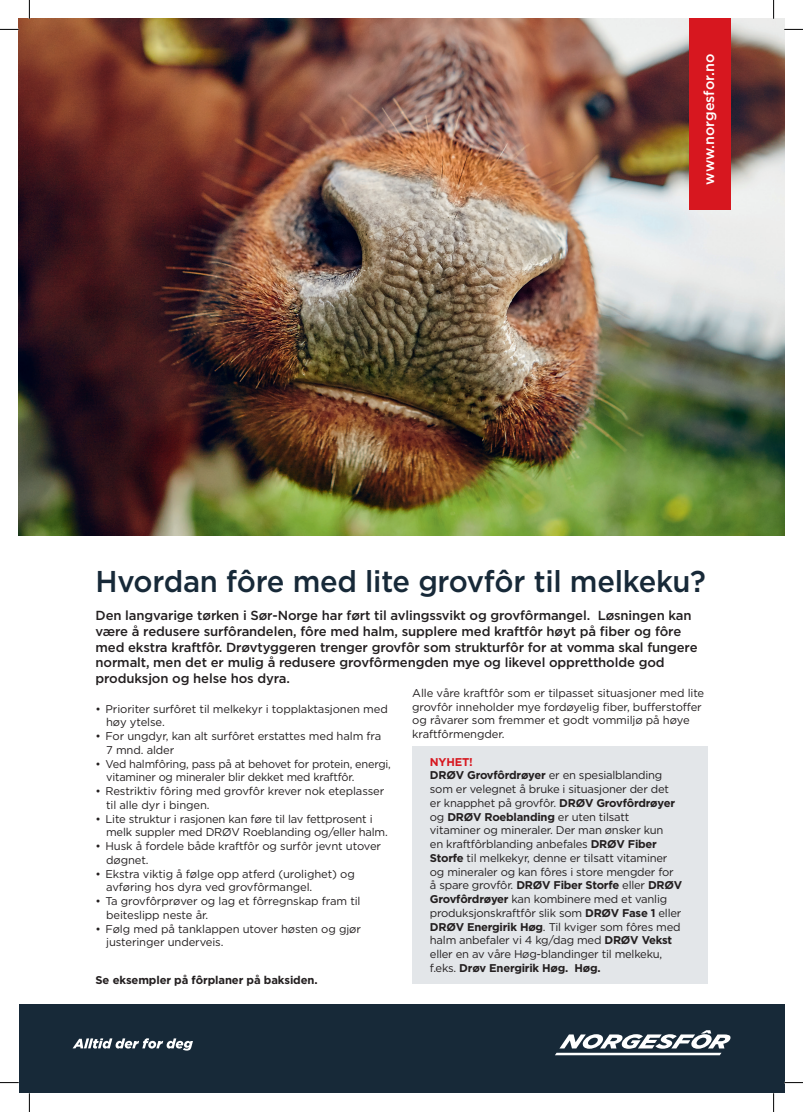
<style>
.page{position:relative;width:803px;height:1112px;background:#fff}
.page>*{position:absolute;margin:0;border:0;box-sizing:border-box;transform-origin:0 0}
.t1{font:500 30.12px "Gotham";letter-spacing:-.01em;color:#172938}
.t2{font:500 14.38px "Gotham";color:#fff}
.t3{font:500 13.12px/15.8px "Gotham";letter-spacing:-.01em;color:#231f20}
.t4{font:11.25px/13.8px "Gotham";letter-spacing:-.02em;color:#231f20}
.t5{font:700 11.25px "Gotham";letter-spacing:-.01em;color:#231f20}
.s1{font-weight:700;color:#d7171f}
.s2{font-weight:700}
</style>
<div class="page">
<div style="left:412px;top:745px;width:295px;height:238px;background:#e3e6e9"></div>
<img style="left:19px;top:19px;width:765px;height:516px">
<div style="left:19px;top:1004px;width:765px;height:88px;background:#172938"></div>
<div style="left:689px;top:19px;width:42px;height:191px;background:#d7171f"></div>
<svg style="left:556px;top:1030px;width:175px;height:24px"></svg>
<svg style="left:73px;top:1038px;width:120px;height:12px"></svg>
<svg style="left:0;top:29px;width:19px;height:1px"></svg>
<svg style="left:784px;top:29px;width:19px;height:1px"></svg>
<svg style="left:0;top:1082px;width:19px;height:1px"></svg>
<svg style="left:784px;top:1081px;width:19px;height:2px"></svg>
<svg style="left:29px;top:0;width:1px;height:19px"></svg>
<svg style="left:29px;top:1092px;width:1px;height:19px"></svg>
<svg style="left:773px;top:0;width:1px;height:19px"></svg>
<svg style="left:773px;top:1092px;width:1px;height:19px"></svg>
<p class="t2" style="left:701px;top:185px;width:132px;rotate:-90deg">www.norgesfor.no</p>
<h1 class="t1" style="left:96px;top:564px;width:612px">Hvordan fôre med lite grovfôr til melkeku?</h1>
<p class="t3" style="left:96px;top:607px;width:603px">Den langvarige tørken i Sør-Norge har ført til avlingssvikt og grovfôrmangel. Løsningen kan være å redusere surfôrandelen, fôre med halm, supplere med kraftfôr høyt på fiber og fôre med ekstra kraftfôr. Drøvtyggeren trenger grovfôr som strukturfôr for at vomma skal fungere normalt, men det er mulig å redusere grovfôrmengden mye og likevel opprettholde god produksjon og helse hos dyra.</p>
<p class="t4" style="left:106px;top:701px;width:283px;text-indent:-11px">• Prioriter surfôret til melkekyr i topplaktasjonen med høy ytelse.</p>
<p class="t4" style="left:106px;top:728px;width:277px;text-indent:-11px">• For ungdyr, kan alt surfôret erstattes med halm fra<br>7 mnd. alder</p>
<p class="t4" style="left:106px;top:756px;width:286px;text-indent:-11px">• Ved halmfôring, pass på at behovet for protein, energi, vitaminer og mineraler blir dekket med kraftfôr.</p>
<p class="t4" style="left:106px;top:783px;width:280px;text-indent:-11px">• Restriktiv fôring med grovfôr krever nok eteplasser til alle dyr i bingen.</p>
<p class="t4" style="left:106px;top:811px;width:283px;text-indent:-11px">• Lite struktur i rasjonen kan føre til lav fettprosent i melk suppler med DRØV Roeblanding og/eller halm.</p>
<p class="t4" style="left:106px;top:838px;width:276px;text-indent:-11px">• Husk å fordele både kraftfôr og surfôr jevnt utover døgnet.</p>
<p class="t4" style="left:106px;top:866px;width:250px;text-indent:-11px">• Ekstra viktig å følge opp atferd (urolighet) og avføring hos dyra ved grovfôrmangel.</p>
<p class="t4" style="left:106px;top:893px;width:256px;text-indent:-11px">• Ta grovfôrprøver og lag et fôrregnskap fram til beiteslipp neste år.</p>
<p class="t4" style="left:106px;top:921px;width:256px;text-indent:-11px">• Følg med på tanklappen utover høsten og gjør justeringer underveis.</p>
<p class="t4" style="left:412px;top:685px;width:294px">Alle våre kraftfôr som er tilpasset situasjoner med lite grovfôr inneholder mye fordøyelig fiber, bufferstoffer og råvarer som fremmer et godt vommiljø på høye kraftfôrmengder.</p>
<p class="t4" style="left:430px;top:754px;width:254px"><span class="s1">NYHET!<br></span><span class="s2">DRØV Grovfôrdrøyer</span> er en spesialblanding som er velegnet å bruke i situasjoner der det er knapphet på grovfôr. <span class="s2">DRØV Grovfôrdrøyer </span>og <span class="s2">DRØV Roeblanding</span> er uten tilsatt vitaminer og mineraler. Der man ønsker kun<br>en kraftfôrblanding anbefales <span class="s2">DRØV Fiber Storfe</span> til melkekyr, denne er tilsatt vitaminer og mineraler og kan fôres i store mengder for å spare grovfôr. <span class="s2">DRØV Fiber Storfe</span> eller <span class="s2">DRØV Grovfôrdrøyer</span> kan kombinere med et vanlig produksjonskraftfôr slik som <span class="s2">DRØV Fase 1</span> eller <span class="s2">DRØV Energirik Høg</span>. Til kviger som fôres med halm anbefaler vi 4 kg/dag med <span class="s2">DRØV Vekst </span>eller en av våre Høg-blandinger til melkeku, f.eks. <span class="s2">Drøv Energirik Høg. Høg.</span></p>
<p class="t5" style="left:96px;top:972px;width:224px">Se eksempler på fôrplaner på baksiden.</p>
</div>
